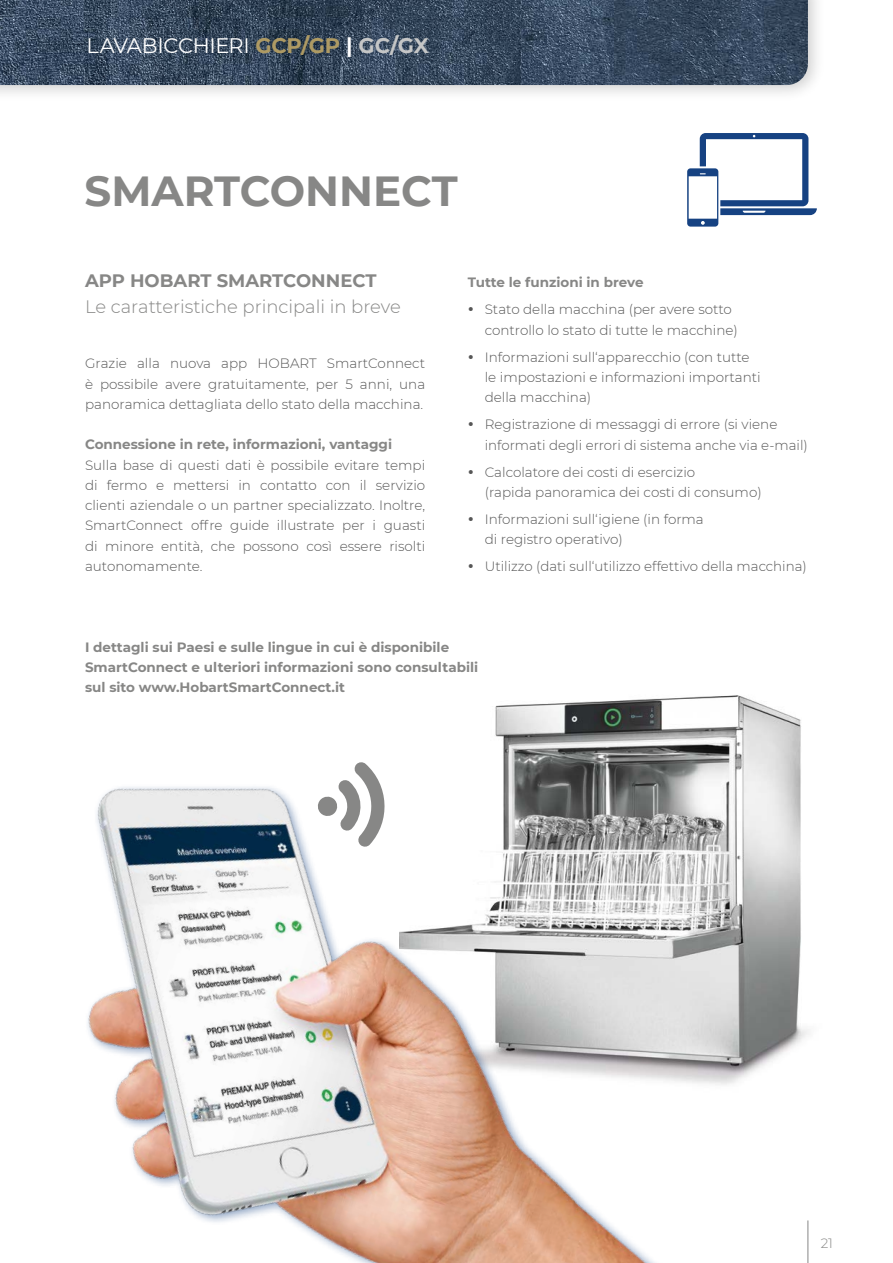
<style>
.page{position:relative;width:893px;height:1263px;background:#fff}
.page>*{position:absolute;margin:0;border:0;box-sizing:border-box;transform-origin:0 0}
.t1{font:700 42px "Montserrat";color:#878786}
.t2{font:21px "Montserrat";letter-spacing:-.02em;color:#fff}
.t3{font:300 18px "Montserrat";color:#878786}
.t4{font:700 18px "Montserrat";color:#878786}
.t5{font:300 13.5px/20.2px "Montserrat";color:#565656}
.t6{font:700 13.5px/20.2px "Montserrat";color:#878786}
.t7{font:300 13.5px "Montserrat";color:#878786}
.s1{font-weight:700;color:#ae9a63}
.s2{font-weight:700}
.s3{font-weight:700;color:#c5c6c6}
</style>
<div class="page">
<img style="left:87px;top:695px;width:722px;height:568px">
<svg style="left:317px;top:761px;width:74px;height:86px"></svg>
<svg style="left:687px;top:133px;width:130px;height:94px"></svg>
<div style="left:0;top:0;width:825px;height:102px;background:#000;opacity:.2"></div>
<img style="left:0;top:0;width:808px;height:85px">
<h2 class="t2" style="left:86px;top:31px;width:344px">LAVABICCHIERI <span class="s1">GCP/GP</span> <span class="s2">|</span> <span class="s3">GC/GX</span></h2>
<h1 class="t1" style="left:85px;top:161px;width:375px">SMARTCONNECT</h1>
<h3 class="t4" style="left:85px;top:268px;width:293px">APP HOBART SMARTCONNECT</h3>
<h3 class="t3" style="left:85px;top:294px;width:317px">Le caratteristiche principali in breve</h3>
<p class="t5" style="left:85px;top:353px;width:342px;text-align:justify">Grazie alla nuova app HOBART SmartConnect è possibile avere gratuitamente, per 5 anni, una panoramica dettagliata dello stato della macchina.</p>
<p class="t6" style="left:85px;top:434px;width:309px">Connessione in rete, informazioni, vantaggi</p>
<p class="t5" style="left:85px;top:454px;width:342px;text-align:justify">Sulla base di questi dati è possibile evitare tempi di fermo e mettersi in contatto con il servizio clienti aziendale o un partner specializzato. Inoltre, SmartConnect offre guide illustrate per i guasti di minore entità, che possono così essere risolti autonomamente.</p>
<p class="t6" style="left:468px;top:272px;width:177px">Tutte le funzioni in breve</p>
<p class="t5" style="left:485px;top:299px;width:255px">Stato della macchina (per avere sotto controllo lo stato di tutte le macchine)</p>
<p class="t5" style="left:485px;top:346px;width:278px">Informazioni sull‘apparecchio (con tutte le impostazioni e informazioni importanti della macchina)</p>
<p class="t5" style="left:485px;top:414px;width:325px">Registrazione di messaggi di errore (si viene informati degli errori di sistema anche via e-mail)</p>
<p class="t5" style="left:485px;top:461px;width:278px">Calcolatore dei costi di esercizio<br>(rapida panoramica dei costi di consumo)</p>
<p class="t5" style="left:485px;top:509px;width:221px">Informazioni sull‘igiene (in forma di registro operativo)</p>
<p class="t5" style="left:485px;top:556px;width:324px">Utilizzo (dati sull‘utilizzo effettivo della macchina)</p>
<p class="t6" style="left:85px;top:636px;width:395px">I dettagli sui Paesi e sulle lingue in cui è disponibile<br>SmartConnect e ulteriori informazioni sono consultabili sul sito www.HobartSmartConnect.it</p>
<p class="t7" style="left:821px;top:1234px;width:14px">21</p>
</div>
